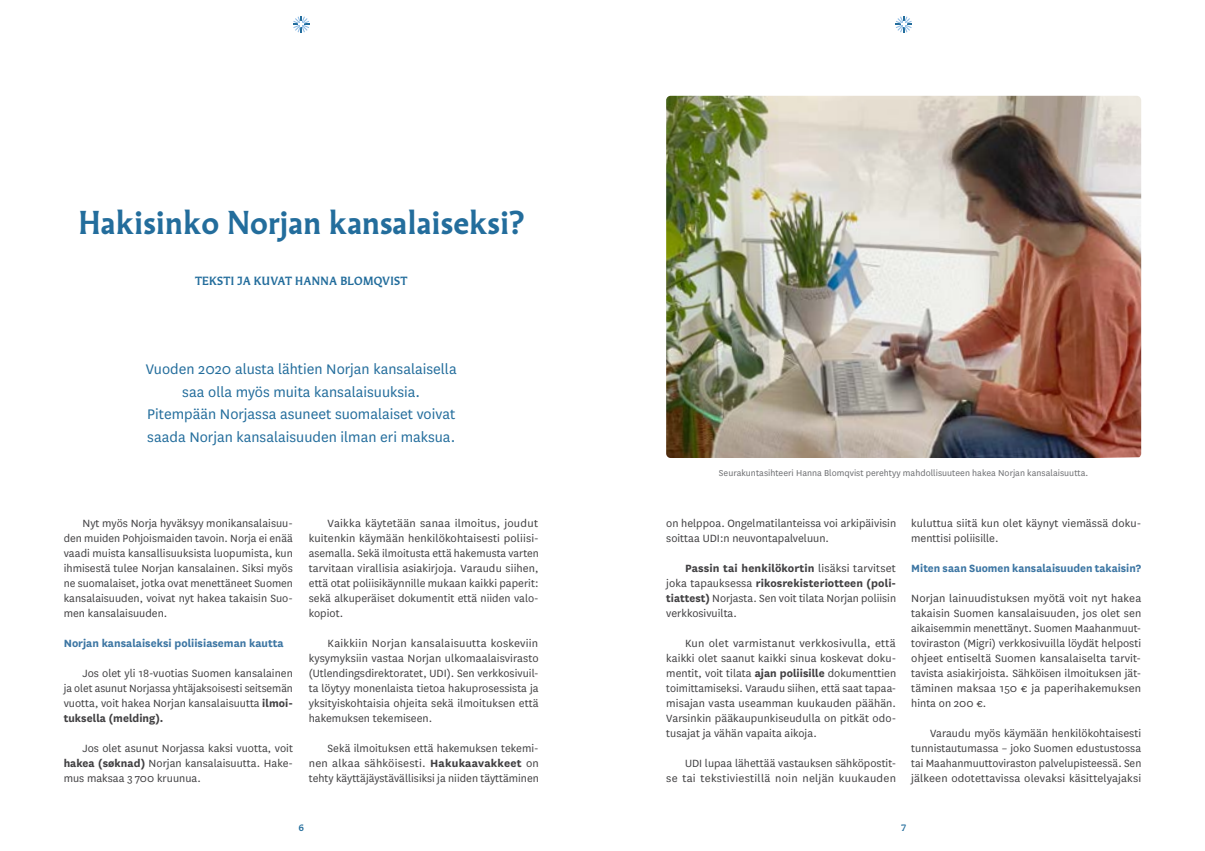
<style>
.page{position:relative;width:1205px;height:851px;background:#fff}
.page>*{position:absolute;margin:0;border:0;box-sizing:border-box;transform-origin:0 0}
.t1{font:700 31.25px "Martti Display";color:#236d9c}
.t2{font:16.25px/22.5px "National";color:#236d9c;text-align:center}
.t3{font:12.25px/15px "National";color:#414042;text-align:justify}
.t4{font:700 12.25px "National";color:#3d76a3}
.t5{font:700 11.25px "Martti";letter-spacing:.025em;color:#236d9c}
.t6{font:10px "National";color:#6d6e71}
.t7{font:700 8.75px "Martti Display";color:#236d9c}
.s1{font-weight:700}
</style>
<div class="page">
<svg style="left:293px;top:16px;width:17px;height:17px"></svg>
<svg style="left:895px;top:16px;width:17px;height:17px"></svg>
<img style="left:666px;top:96px;width:475px;height:362px">
<h1 class="t1" style="left:78px;top:204px;width:447px">Hakisinko Norjan kansalaiseksi?</h1>
<p class="t5" style="left:195px;top:273px;width:214px">TEKSTI JA KUVAT HANNA BLOMQVIST</p>
<h2 class="t2" style="left:146px;top:357px;width:312px">Vuoden 2020 alusta lähtien Norjan kansalaisella saa olla myös muita kansalaisuuksia.<br>Pitempään Norjassa asuneet suomalaiset voivat saada Norjan kansalaisuuden ilman eri maksua.</h2>
<p class="t3" style="left:64px;top:515px;width:231px;text-indent:19px">Nyt myös Norja hyväksyy monikansalaisuu&shy;den muiden Pohjoismaiden tavoin. Norja ei enää vaadi muista kansallisuuksista luopumista, kun ihmisestä tulee Norjan kansalainen. Siksi myös ne suomalaiset, jotka ovat menettäneet Suomen kansalaisuuden, voivat nyt hakea takaisin Suo&shy;men kansalaisuuden.</p>
<p class="t4" style="left:64px;top:634px;width:221px">Norjan kansalaiseksi poliisiaseman kautta</p>
<p class="t3" style="left:64px;top:665px;width:231px;text-indent:19px">Jos olet yli 18-vuotias Suomen kansalainen ja olet asunut Norjassa yhtäjaksoisesti seitsemän vuotta, voit hakea Norjan kansalaisuutta <span class="s1">ilmoi&shy;tuksella (melding).</span></p>
<p class="t3" style="left:64px;top:740px;width:231px;text-indent:19px">Jos olet asunut Norjassa kaksi vuotta, voit <span class="s1">hakea (søknad)</span> Norjan kansalaisuutta. Hake&shy;mus maksaa 3 700 kruunua.</p>
<p class="t3" style="left:309px;top:515px;width:232px;text-align:left;text-indent:19px">Vaikka käytetään sanaa ilmoitus, joudut kuitenkin käymään henkilökohtaisesti poliisi&shy;asemalla. Sekä ilmoitusta että hakemusta varten tarvitaan virallisia asiakirjoja. Varaudu siihen, että otat poliisikäynnille mukaan kaikki paperit: sekä alkuperäiset dokumentit että niiden valo&shy;kopiot.</p>
<p class="t3" style="left:309px;top:635px;width:231px;text-indent:19px">Kaikkiin Norjan kansalaisuutta koskeviin kysymyksiin vastaa Norjan ulkomaalaisvirasto (Utlendingsdirektoratet, UDI). Sen verkkosivuil&shy;ta löytyy monenlaista tietoa hakuprosessista ja yksityiskohtaisia ohjeita sekä ilmoituksen että hakemuksen tekemiseen.</p>
<p class="t3" style="left:309px;top:740px;width:232px;text-indent:19px">Sekä ilmoituksen että hakemuksen tekemi&shy;nen alkaa sähköisesti. <span class="s1">Hakukaavakkeet</span> on tehty käyttäjäystävällisiksi ja niiden täyttäminen</p>
<p class="t6" style="left:719px;top:466px;width:371px">Seurakuntasihteeri Hanna Blomqvist perehtyy mahdollisuuteen hakea Norjan kansalaisuutta.</p>
<p class="t3" style="left:666px;top:515px;width:231px">on helppoa. Ongelmatilanteissa voi arkipäivisin soittaa UDI:n neuvontapalveluun.</p>
<p class="t3" style="left:666px;top:560px;width:231px;text-indent:19px"><span class="s1">Passin tai henkilökortin</span> lisäksi tarvitset joka tapauksessa <span class="s1">rikosrekisteriotteen (poli&shy;tiattest)</span> Norjasta. Sen voit tilata Norjan poliisin verkkosivuilta.</p>
<p class="t3" style="left:666px;top:635px;width:231px;text-indent:19px">Kun olet varmistanut verkkosivulla, että kaikki olet saanut kaikki sinua koskevat doku&shy;mentit, voit tilata <span class="s1">ajan poliisille</span> dokumenttien toimittamiseksi. Varaudu siihen, että saat tapaa&shy;misajan vasta useamman kuukauden päähän.<br>Varsinkin pääkaupunkiseudulla on pitkät odo&shy;tusajat ja vähän vapaita aikoja.</p>
<p class="t3" style="left:666px;top:755px;width:231px;text-align:right">UDI lupaa lähettää vastauksen sähköpostit-<br>se tai tekstiviestillä noin neljän kuukauden</p>
<p class="t3" style="left:911px;top:515px;width:231px">kuluttua siitä kun olet käynyt viemässä doku&shy;menttisi poliisille.</p>
<p class="t4" style="left:911px;top:559px;width:231px">Miten saan Suomen kansalaisuuden takaisin?</p>
<p class="t3" style="left:911px;top:590px;width:232px;text-align:left">Norjan lainuudistuksen myötä voit nyt hakea takaisin Suomen kansalaisuuden, jos olet sen aikaisemmin menettänyt. Suomen Maahanmuut&shy;toviraston (Migri) verkkosivuilla löydät helposti ohjeet entiseltä Suomen kansalaiselta tarvit&shy;tavista asiakirjoista. Sähköisen ilmoituksen jät&shy;täminen maksaa 150 € ja paperihakemuksen hinta on 200 €.</p>
<p class="t3" style="left:911px;top:725px;width:232px;text-indent:19px">Varaudu myös käymään henkilökohtaisesti tunnistautumassa – joko Suomen edustustossa tai Maahanmuuttoviraston palvelupisteessä. Sen jälkeen odotettavissa olevaksi käsittelyajaksi</p>
<p class="t7" style="left:299px;top:822px;width:7px">6</p>
<p class="t7" style="left:901px;top:822px;width:7px">7</p>
</div>
